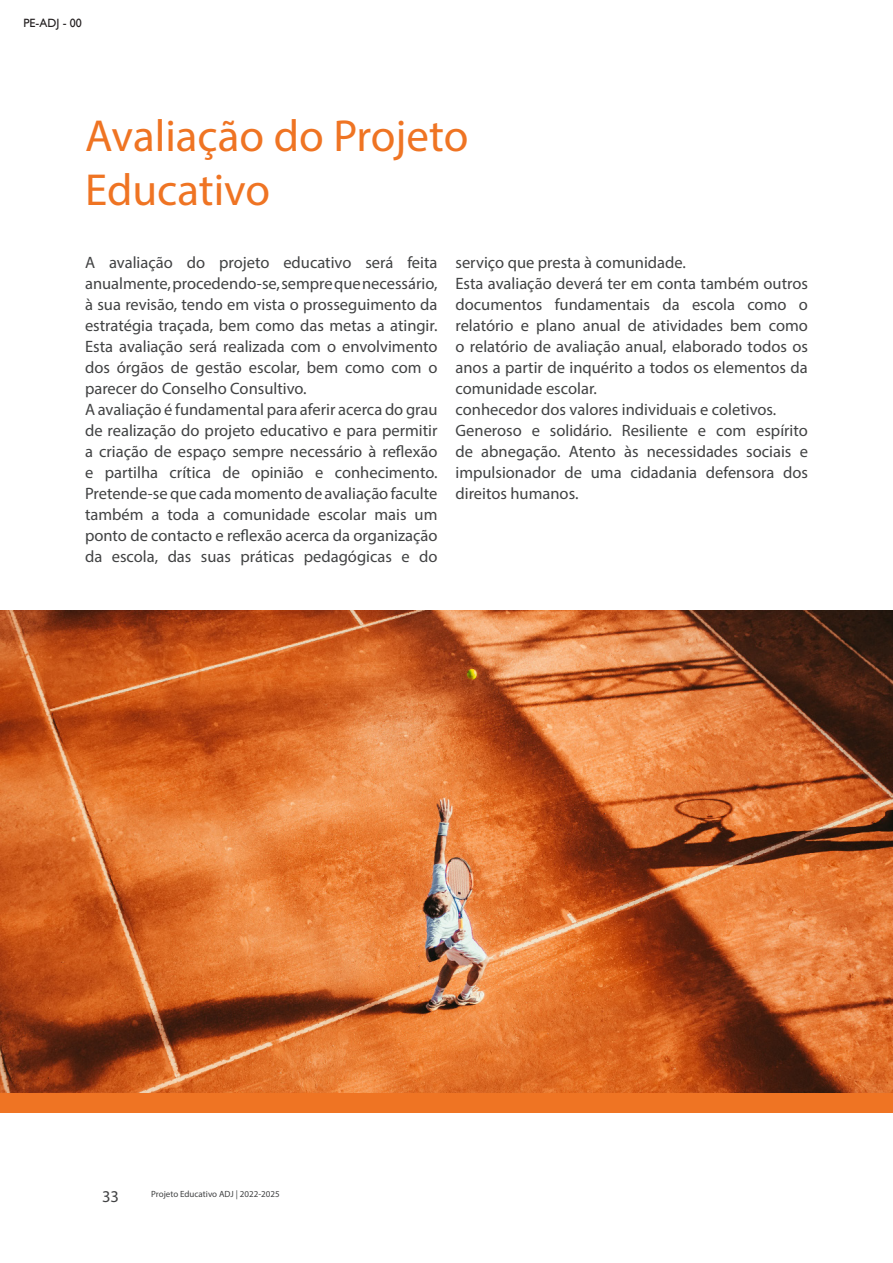
<style>
.page{position:relative;width:893px;height:1263px;background:#fff}
.page>*{position:absolute;margin:0;border:0;box-sizing:border-box;transform-origin:0 0}
.Content_Headline_Oth{font:45px "Myriad Pro";color:#ef7423}
.Hilite_Italic_Text_B{font:16.5px/21px "Myriad Pro";color:#414243;text-align:justify}
.t1{font:12px "Gill Sans";color:#231f20}
.t2{font:9px "Myriad Pro";color:#414243}
</style>
<div class="page">
<img style="left:0;top:610px;width:893px;height:483px">
<div style="left:0;top:1093px;width:893px;height:20px;background:#ef7423"></div>
<p class="t1" style="left:23px;top:16px;width:60px">PE-ADJ - 00</p>
<p class="Content_Headline_Oth" style="left:85px;top:109px;width:385px">Avaliação do Projeto</p>
<p class="Content_Headline_Oth" style="left:85px;top:163px;width:187px">Educativo</p>
<p class="Hilite_Italic_Text_B" style="left:85px;top:251px;width:354px">A avaliação do projeto educativo será feita anualmente, procedendo-se, sempre que necessário, à sua revisão, tendo em vista o prosseguimento da estratégia traçada, bem como das metas a atingir.<br>Esta avaliação será realizada com o envolvimento dos órgãos de gestão escolar, bem como com o parecer do Conselho Consultivo.</p>
<p class="Hilite_Italic_Text_B" style="left:85px;top:398px;width:354px">A avaliação é fundamental para aferir acerca do grau de realização do projeto educativo e para permitir a criação de espaço sempre necessário à reflexão e partilha crítica de opinião e conhecimento.<br>Pretende-se que cada momento de avaliação faculte também a toda a comunidade escolar mais um ponto de contacto e reflexão acerca da organização da escola, das suas práticas pedagógicas e do</p>
<p class="Hilite_Italic_Text_B" style="left:455px;top:251px;width:232px">serviço que presta à comunidade.</p>
<p class="Hilite_Italic_Text_B" style="left:455px;top:272px;width:354px">Esta avaliação deverá ter em conta também outros documentos fundamentais da escola como o relatório e plano anual de atividades bem como o relatório de avaliação anual, elaborado todos os anos a partir de inquérito a todos os elementos da comunidade escolar.</p>
<p class="Hilite_Italic_Text_B" style="left:455px;top:398px;width:322px">conhecedor dos valores individuais e coletivos.</p>
<p class="Hilite_Italic_Text_B" style="left:455px;top:419px;width:354px">Generoso e solidário. Resiliente e com espírito de abnegação. Atento às necessidades sociais e impulsionador de uma cidadania defensora dos direitos humanos.</p>
<p class="Hilite_Italic_Text_B" style="left:102px;top:1185px;width:18px">33</p>
<p class="t2" style="left:151px;top:1189px;width:130px">Projeto Educativo ADJ | 2022-2025</p>
</div>
